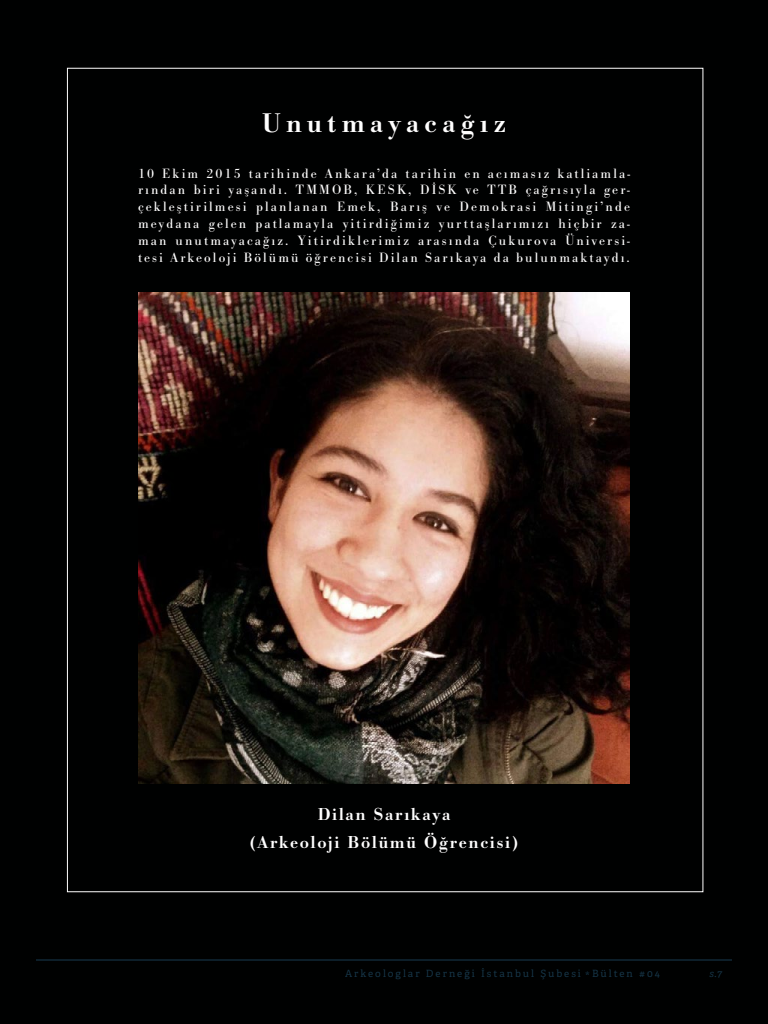
<style>
.page{position:relative;width:768px;height:1024px;background:#000101}
.page>*{position:absolute;margin:0;border:0;box-sizing:border-box;transform-origin:0 0}
.t1{font:500 28px "Bodoni URW";letter-spacing:.2em;color:#fff}
.t2{font:500 18px/27.6px "Bodoni URW";letter-spacing:.1em;color:#fff;text-align:center}
.t3{font:14px/16.8px "Bodoni URW";letter-spacing:.15em;color:#fff;text-align:justify}
.t4{font:10px "Adelle PE";letter-spacing:.2em;color:#1f4b65}
.t5{font:italic 10px "Adelle PE";color:#1f4b65}
</style>
<div class="page">
<hr style="left:36px;top:960px;width:696px;height:1px;background:#1f4b65">
<img style="left:138px;top:292px;width:492px;height:492px">
<h1 class="t1" style="left:262px;top:106px;width:245px">Unutmayacağız</h1>
<p class="t3" style="left:138px;top:165px;width:494px">10 Ekim 2015 tarihinde Ankara’da tarihin en acımasız katliamla&shy;rından biri yaşandı. TMMOB, KESK, DİSK ve TTB çağrısıyla ger&shy;çekleştirilmesi planlanan Emek, Barış ve Demokrasi Mitingi’nde meydana gelen patlamayla yitirdiğimiz yurttaşlarımızı hiçbir za&shy;man unutmayacağız. Yitirdiklerimiz arasında Çukurova Üniversi&shy;tesi Arkeoloji Bölümü öğrencisi Dilan Sarıkaya da bulunmaktaydı.</p>
<p class="t2" style="left:250px;top:801px;width:269px">Dilan Sarıkaya<br>(Arkeoloji Bölümü Öğrencisi)</p>
<p class="t4" style="left:345px;top:966px;width:316px">Arkeologlar Derneği İstanbul Şubesi * Bülten #04</p>
<p class="t5" style="left:710px;top:966px;width:14px">s.7</p>
</div>
